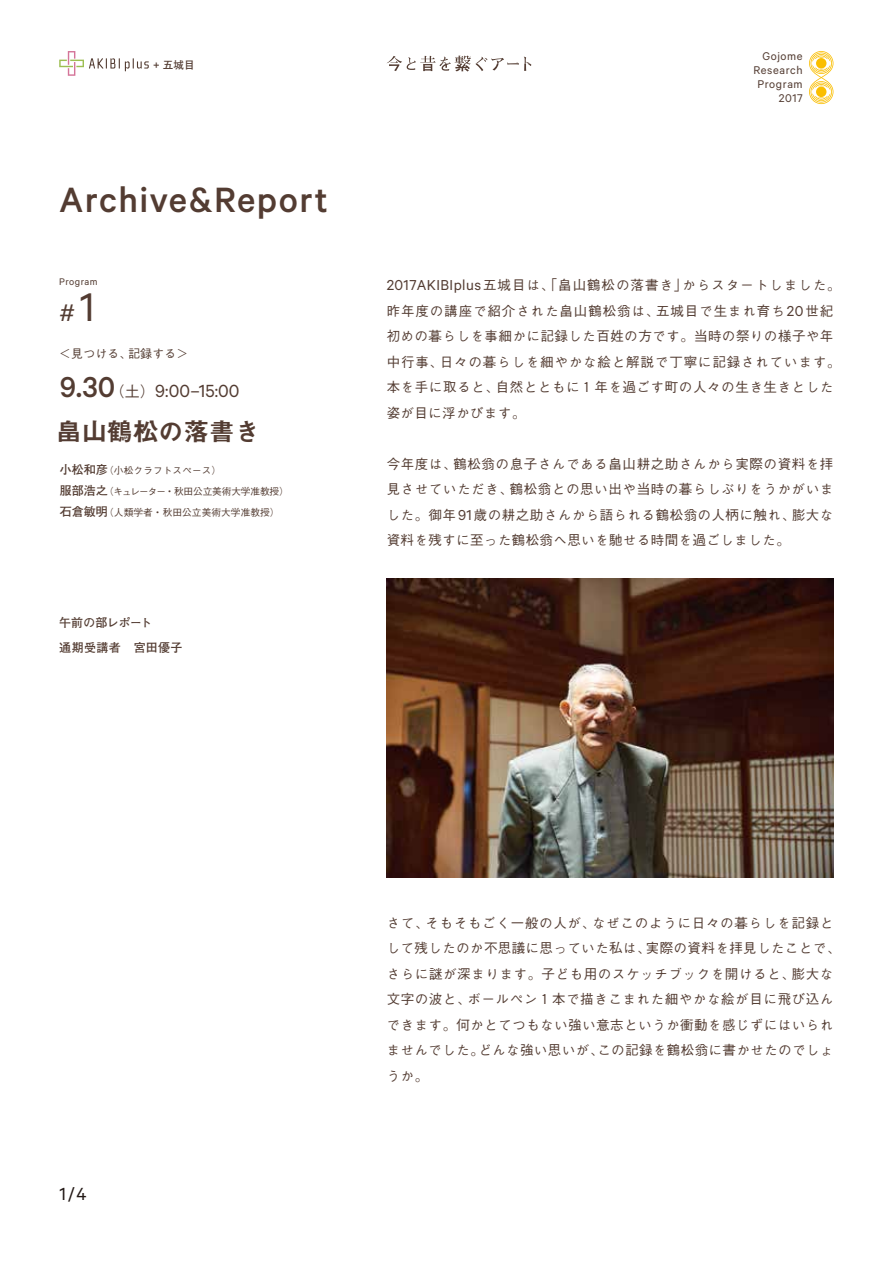
<style>
.page{position:relative;width:893px;height:1263px;background:#fff}
.page>*{position:absolute;margin:0;border:0;box-sizing:border-box;transform-origin:0 0}
.t1{font:500 39.6px "Calibre";letter-spacing:.035em;color:#533c32}
.t2{font:27px "Calibre";color:#533c32}
.t3{font:25.5px "Midashi Go Pro MB31";color:#533c32}
.t4{font:19.8px "Calibre";color:#533c32}
.t5{font:19.8px "Calibre";color:#221815}
.t6{font:16.2px "Calibre";letter-spacing:.025em;color:#533c32}
.t7{font:500 13.5px/25.5px "Gothic BBB";letter-spacing:.065em;color:#533c32}
.t8{font:500 13.5px "Gothic BBB";letter-spacing:.045em;color:#533c32}
.t9{font:500 13.05px/25.5px "Gothic BBB";letter-spacing:.075em;color:#533c32}
.t10{font:12.6px/14px "Calibre";letter-spacing:.045em;color:#533c32;text-align:right}
.t11{font:500 12px "Gothic BBB";color:#533c32}
.t12{font:700 12px "Futo Go B101 Pro";letter-spacing:.03em;color:#533c32}
.t13{font:700 11.7px "Futo Go B101 Pro";color:#533c32}
.t14{font:10.8px "Calibre";letter-spacing:.04em;color:#533c32}
.t15{font:700 10.65px "Futo Go B101 Pro";color:#533c32}
.t16{font:500 9.75px/21px "Gothic BBB";color:#533c32}
.t17{font:500 9.45px "Gothic BBB";letter-spacing:.03em;color:#533c32}
.s1{font-family:"Calibre";font-weight:500;font-size:12.75px}
.s2{font-size:45px}
.s3{font-size:11.7px}
.s4{font-weight:500;font-size:32.4px}
.s5{font-family:"Gothic BBB";font-weight:500;font-size:15px}
.s6{font-size:24.75px}
.s7{font-family:"Futo Go B101 Pro";font-weight:700;font-size:12px}
.s8{font-size:9.75px}
.s9{font-size:9.45px}
.s10{font-size:12px}
.s11{font-family:"Gothic BBB";font-weight:500;font-size:13.5px}
.s12{font-family:"Gothic BBB";font-weight:500;font-size:13.05px}
.s13{font-size:13.05px}
.s14{font-family:"Calibre";font-weight:400;font-size:16.2px}
.s15{font-size:13.5px}
</style>
<div class="page">
<svg style="left:809px;top:51px;width:24px;height:53px"></svg>
<div style="left:816px;top:87px;width:10px;height:10px;background:#fabe00;border-radius:50%"></div>
<svg style="left:387px;top:56px;width:144px;height:16px"></svg>
<svg style="left:59px;top:51px;width:90px;height:25px"></svg>
<img style="left:387px;top:579px;width:446px;height:298px">
<p class="t15" style="left:153px;top:56px;width:43px"><span class="s1">+</span> 五城目</p>
<h1 class="t1" style="left:59px;top:177px;width:270px">Archive&amp;Report</h1>
<p class="t14" style="left:59px;top:275px;width:40px">Program</p>
<h2 class="t2" style="left:60px;top:297px;width:36px">#<span class="s2">1</span></h2>
<p class="t11" style="left:59px;top:347px;width:130px">＜見<span class="s3">つける</span>、記録<span class="s3">する</span>＞</p>
<h3 class="t4" style="left:60px;top:380px;width:181px"><span class="s4">9.30</span><span class="s5">（土）</span>9:00–15:00</h3>
<h3 class="t3" style="left:56px;top:411px;width:205px">畠山鶴松<span class="s6">の</span>落書<span class="s6">き</span></h3>
<p class="t17" style="left:60px;top:465px;width:163px"><span class="s7">小松和彦</span><span class="s8">（小松</span>クラフトスペース<span class="s8">）</span></p>
<p class="t16" style="left:60px;top:481px;width:231px"><span class="s7">服部浩之</span>（<span class="s9">キュレーター</span>・秋田公立美術大学准教授）<span class="s7">石倉敏明</span>（人類学者・秋田公立美術大学准教授）</p>
<p class="t13" style="left:59px;top:613px;width:94px"><span class="s10">午前</span>の<span class="s10">部</span>レポート</p>
<p class="t12" style="left:59px;top:638px;width:125px">通期受講者　宮田優子</p>
<p class="t10" style="left:753px;top:49px;width:51px">Gojome<br>Research<br>Program<br>2017</p>
<p class="t6" style="left:387px;top:276px;width:455px">2017AKIBIplus<span class="s11">五城目</span><span class="s12">は</span><span class="s11">、「畠山鶴松</span><span class="s12">の</span><span class="s11">落書</span><span class="s12">き</span><span class="s11">」</span><span class="s12">からスタートしました</span><span class="s11">。</span></p>
<p class="t7" style="left:387px;top:298px;width:455px">昨年度<span class="s13">の</span>講座<span class="s13">で</span>紹介<span class="s13">された</span>畠山鶴松翁<span class="s13">は</span>、五城目<span class="s13">で</span>生<span class="s13">まれ</span>育<span class="s13">ち</span><span class="s14">20</span>世紀初<span class="s13">めの</span>暮<span class="s13">らしを</span>事細<span class="s13">かに</span>記録<span class="s13">した</span>百姓<span class="s13">の</span>方<span class="s13">です</span>。当時<span class="s13">の</span>祭<span class="s13">りの</span>様子<span class="s13">や</span>年中行事、日々<span class="s13">の</span>暮<span class="s13">らしを</span>細<span class="s13">やかな</span>絵<span class="s13">と</span>解説<span class="s13">で</span>丁寧<span class="s13">に</span>記録<span class="s13">されています</span>。</p>
<p class="t9" style="left:387px;top:375px;width:448px"><span class="s15">本</span>を<span class="s15">手</span>に<span class="s15">取</span>ると<span class="s15">、自然</span>とともに<span class="s15">１年</span>を<span class="s15">過</span>ごす<span class="s15">町</span>の<span class="s15">人々</span>の<span class="s15">生</span>き<span class="s15">生</span>きとした<span class="s15">姿</span>が<span class="s15">目</span>に<span class="s15">浮</span>かびます<span class="s15">。</span></p>
<p class="t8" style="left:387px;top:456px;width:448px">今年度<span class="s13">は</span>、鶴松翁<span class="s13">の</span>息子<span class="s13">さんである</span>畠山耕之助<span class="s13">さんから</span>実際<span class="s13">の</span>資料<span class="s13">を</span>拝</p>
<p class="t9" style="left:387px;top:477px;width:448px"><span class="s15">見</span>させていただき<span class="s15">、鶴松翁</span>との<span class="s15">思</span>い<span class="s15">出</span>や<span class="s15">当時</span>の<span class="s15">暮</span>らしぶりをうかがいま</p>
<p class="t8" style="left:387px;top:507px;width:448px"><span class="s13">した</span>。御年<span class="s14">91</span>歳<span class="s13">の</span>耕之助<span class="s13">さんから</span>語<span class="s13">られる</span>鶴松翁<span class="s13">の</span>人柄<span class="s13">に</span>触<span class="s13">れ</span>、膨大<span class="s13">な</span></p>
<p class="t9" style="left:387px;top:528px;width:404px"><span class="s15">資料</span>を<span class="s15">残</span>すに<span class="s15">至</span>った<span class="s15">鶴松翁</span>へ<span class="s15">思</span>いを<span class="s15">馳</span>せる<span class="s15">時間</span>を<span class="s15">過</span>ごしました<span class="s15">。</span></p>
<h3 class="t5" style="left:60px;top:1182px;width:29px">1/4</h3>
<p class="t9" style="left:387px;top:910px;width:455px">さて<span class="s15">、</span>そもそもごく<span class="s15">一般</span>の<span class="s15">人</span>が<span class="s15">、</span>なぜこのように<span class="s15">日々</span>の<span class="s15">暮</span>らしを<span class="s15">記録</span>として<span class="s15">残</span>したのか<span class="s15">不思議</span>に<span class="s15">思</span>っていた<span class="s15">私</span>は<span class="s15">、実際</span>の<span class="s15">資料</span>を<span class="s15">拝見</span>したことで<span class="s15">、</span>さらに<span class="s15">謎</span>が<span class="s15">深</span>まります<span class="s15">。子</span>ども<span class="s15">用</span>のスケッチブックを<span class="s15">開</span>けると<span class="s15">、膨大</span>な<span class="s15">文字</span>の<span class="s15">波</span>と<span class="s15">、</span>ボールペン<span class="s15">１本</span>で<span class="s15">描</span>きこまれた<span class="s15">細</span>やかな<span class="s15">絵</span>が<span class="s15">目</span>に<span class="s15">飛</span>び<span class="s15">込</span>んできます<span class="s15">。何</span>かとてつもない<span class="s15">強</span>い<span class="s15">意志</span>というか<span class="s15">衝動</span>を<span class="s15">感</span>じずにはいられませんでした<span class="s15">。</span>どんな<span class="s15">強</span>い<span class="s15">思</span>いが<span class="s15">、</span>この<span class="s15">記録</span>を<span class="s15">鶴松翁</span>に<span class="s15">書</span>かせたのでしょうか<span class="s15">。</span></p>
</div>
